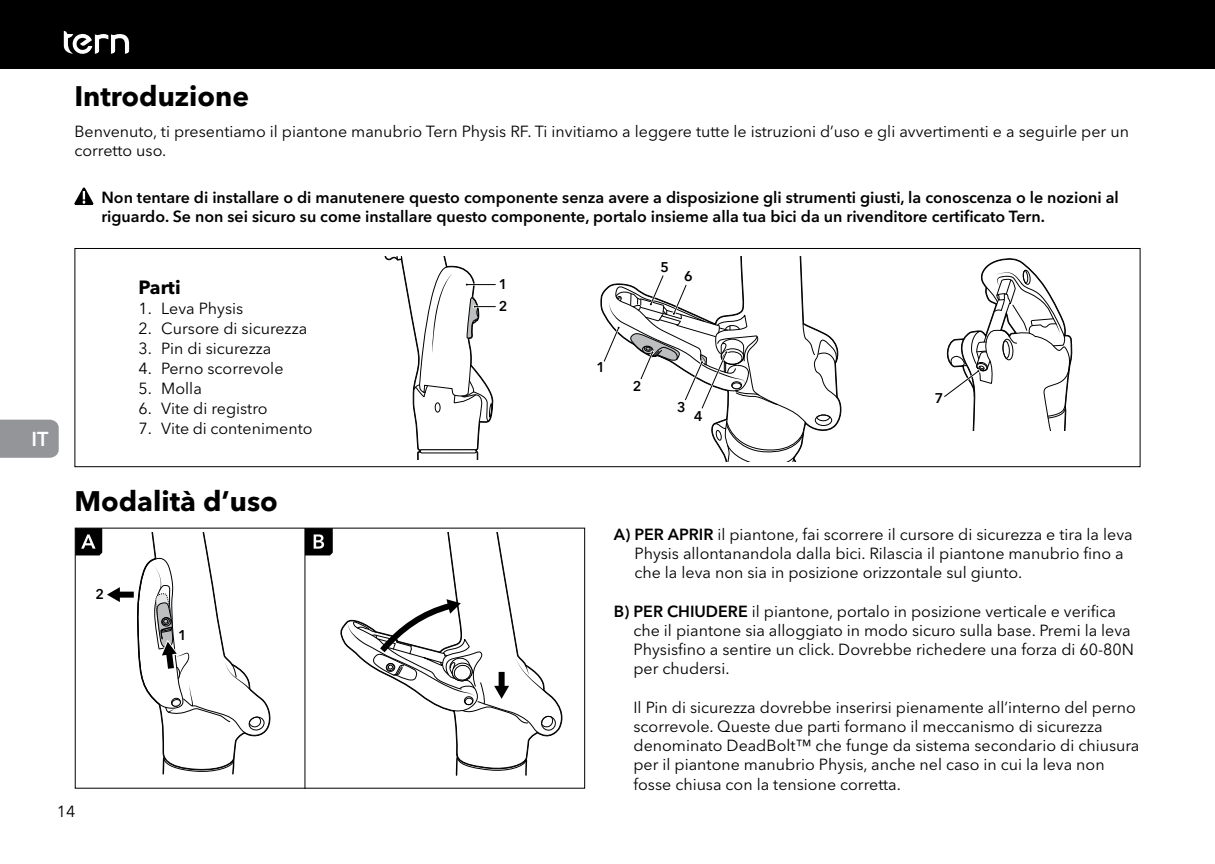
<style>
.page{position:relative;width:1215px;height:864px;background:#fff}
.page>*{position:absolute;margin:0;border:0;box-sizing:border-box;transform-origin:0 0}
.t1{font:700 28px "Avenir Next LT Pro";color:#000}
.t2{font:600 20px "Avenir Next LT Pro";color:#fff}
.t3{font:700 19px "Avenir Next LT Pro";letter-spacing:-.005em;color:#000}
.t4{font:16px/19.2px "Avenir Next LT Pro";color:#000}
.t5{font:600 16px/19.2px "Avenir Next LT Pro";color:#000}
.t6{font:600 14px/22px "Avenir Next LT Pro";color:#000}
.s1{font-weight:600}
</style>
<div class="page">
<div style="left:0;top:419px;width:59px;height:38px;background:#939598"></div>
<div style="left:1203px;top:0;width:12px;height:69px;background:#000"></div>
<div style="left:0;top:0;width:1203px;height:69px;background:#000"></div>
<svg style="left:64px;top:31px;width:65px;height:23px"></svg>
<svg style="left:74px;top:187px;width:20px;height:18px"></svg>
<div style="left:74px;top:248px;width:1066px;height:219px;border:1px solid #000"></div>
<svg style="left:944px;top:258px;width:129px;height:172px"></svg>
<svg style="left:385px;top:256px;width:111px;height:203px"></svg>
<svg style="left:601px;top:273px;width:237px;height:188px"></svg>
<hr style="left:304px;top:528px;width:1px;height:259px;background:#000">
<svg style="left:305px;top:529px;width:28px;height:26px"></svg>
<svg style="left:340px;top:532px;width:223px;height:231px"></svg>
<svg style="left:455px;top:752px;width:72px;height:22px"></svg>
<svg style="left:77px;top:529px;width:194px;height:246px"></svg>
<svg style="left:348px;top:598px;width:209px;height:135px"></svg>
<p class="t2" style="left:32px;top:427px;width:18px">IT</p>
<h1 class="t1" style="left:74px;top:79px;width:176px">Introduzione</h1>
<p class="t4" style="left:74px;top:121px;width:1056px">Benvenuto, ti presentiamo il piantone manubrio Tern Physis RF. Ti invitiamo a leggere tutte le istruzioni d’uso e gli avvertimenti e a seguirle per un corretto uso.</p>
<p class="t5" style="left:101px;top:187px;width:1018px">Non tentare di installare o di manutenere questo componente senza avere a disposizione gli strumenti giusti, la conoscenza o le nozioni al riguardo. Se non sei sicuro su come installare questo componente, portalo insieme alla tua bici da un rivenditore certificato Tern.</p>
<p class="t3" style="left:139px;top:275px;width:44px">Parti</p>
<p class="t4" style="left:139px;top:298px;width:106px">1. Leva Physis</p>
<p class="t4" style="left:139px;top:318px;width:170px">2. Cursore di sicurezza</p>
<p class="t4" style="left:139px;top:338px;width:134px">3. Pin di sicurezza</p>
<p class="t4" style="left:139px;top:358px;width:146px">4. Perno scorrevole</p>
<p class="t4" style="left:139px;top:378px;width:65px">5. Molla</p>
<p class="t4" style="left:139px;top:398px;width:130px">6. Vite di registro</p>
<p class="t4" style="left:139px;top:418px;width:175px">7. Vite di contenimento</p>
<p class="t6" style="left:499px;top:273px;width:10px">1<br>2</p>
<p class="t6" style="left:660px;top:256px;width:10px">5</p>
<p class="t6" style="left:684px;top:265px;width:10px">6</p>
<p class="t6" style="left:596px;top:356px;width:10px">1</p>
<p class="t6" style="left:633px;top:374px;width:10px">2</p>
<p class="t6" style="left:677px;top:396px;width:10px">3</p>
<p class="t6" style="left:694px;top:405px;width:10px">4</p>
<p class="t6" style="left:934px;top:387px;width:10px">7</p>
<h1 class="t1" style="left:74px;top:483px;width:205px">Modalità d’uso</h1>
<p class="t6" style="left:96px;top:583px;width:10px">2</p>
<p class="t4" style="left:57px;top:801px;width:20px">14</p>
<p class="t6" style="left:178px;top:623px;width:10px">1</p>
<p class="t4" style="left:634px;top:524px;width:500px;text-indent:-21px"><span class="s1">A) PER APRIR</span> il piantone, fai scorrere il cursore di sicurezza e tira la leva<br>Physis allontanandola dalla bici. Rilascia il piantone manubrio fino a che la leva non sia in posizione orizzontale sul giunto.</p>
<p class="t4" style="left:633px;top:601px;width:502px;text-indent:-20px"><span class="s1">B) PER CHIUDERE</span> il piantone, portalo in posizione verticale e verifica che il piantone sia alloggiato in modo sicuro sulla base. Premi la leva Physisfino a sentire un click. Dovrebbe richedere una forza di 60-80N per chudersi.</p>
<p class="t4" style="left:633px;top:697px;width:507px">Il Pin di sicurezza dovrebbe inserirsi pienamente all’interno del perno scorrevole. Queste due parti formano il meccanismo di sicurezza denominato DeadBolt™ che funge da sistema secondario di chiusura per il piantone manubrio Physis, anche nel caso in cui la leva non fosse chiusa con la tensione corretta.</p>
</div>
